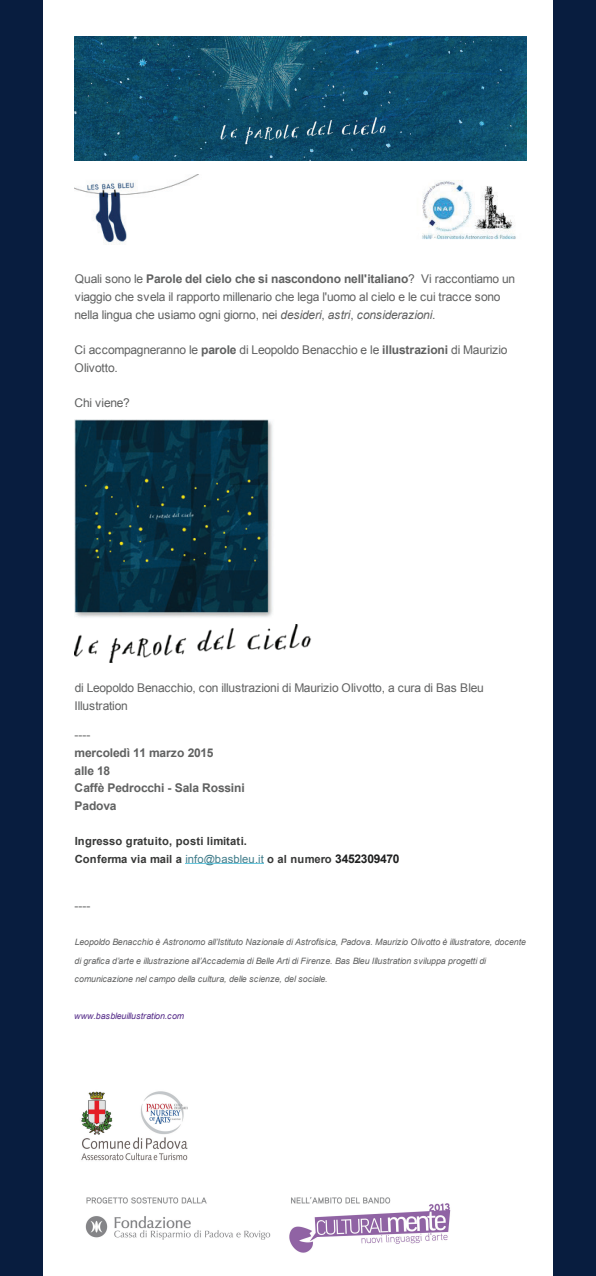
<style>
.page{position:relative;width:596px;height:1276px;background:#fff}
.page>*{position:absolute;margin:0;border:0;box-sizing:border-box;transform-origin:0 0}
.t1{font:12px/17.6px "Arial";letter-spacing:-.02em;color:#606161}
.t2{font:11.2px/17.6px "Arial";letter-spacing:.015em;color:#373837}
.t3{font:8.8px/18.4px "Arial";letter-spacing:-.01em;color:#606161}
.t4{font:8.8px "Arial";letter-spacing:-.01em;color:#552c89}
.s1{color:#417c8a}
.s2{font-size:12px;color:#1f2020}
</style>
<div class="page">
<img style="left:75px;top:37px;width:451px;height:123px">
<img style="left:75px;top:174px;width:441px;height:70px">
<img style="left:75px;top:420px;width:198px;height:198px">
<img style="left:75px;top:625px;width:236px;height:37px">
<hr style="left:185px;top:863px;width:79px;height:1px;background:#69c7dd">
<img style="left:81px;top:1091px;width:107px;height:70px">
<img style="left:85px;top:1197px;width:366px;height:56px">
<div style="left:553px;top:0;width:42px;height:1276px;background:#081d3f"></div>
<div style="left:0;top:0;width:42px;height:1276px;background:#081d3f"></div>
<p class="t1" style="left:74px;top:270px;width:442px">Quali sono le Parole del cielo che si nascondono nell'italiano? Vi raccontiamo un viaggio che svela il rapporto millenario che lega l'uomo al cielo e le cui tracce sono nella lingua che usiamo ogni giorno, nei desideri, astri, considerazioni.</p>
<p class="t1" style="left:74px;top:341px;width:434px">Ci accompagneranno le parole di Leopoldo Benacchio e le illustrazioni di Maurizio<br>Olivotto.</p>
<p class="t1" style="left:74px;top:394px;width:57px">Chi viene?</p>
<p class="t1" style="left:75px;top:679px;width:410px">di Leopoldo Benacchio, con illustrazioni di Maurizio Olivotto, a cura di Bas Bleu<br>Illustration</p>
<p class="t1" style="left:74px;top:726px;width:171px">----<br>mercoledì 11 marzo 2015<br>alle 18<br>Caffè Pedrocchi - Sala Rossini<br>Padova</p>
<p class="t2" style="left:75px;top:832px;width:326px">Ingresso gratuito, posti limitati.<br>Conferma via mail a <span class="s1">info@basbleu.it</span> o al numero <span class="s2">3452309470</span></p>
<p class="t1" style="left:75px;top:897px;width:18px">----</p>
<p class="t3" style="left:74px;top:933px;width:453px">Leopoldo Benacchio è Astronomo all’Istituto Nazionale di Astrofisica, Padova. Maurizio Olivotto è illustratore, docente di grafica d’arte e illustrazione all’Accademia di Belle Arti di Firenze. Bas Bleu Illustration sviluppa progetti di comunicazione nel campo della cultura, delle scienze, del sociale.</p>
<p class="t4" style="left:74px;top:1010px;width:111px">www.basbleuillustration.com</p>
</div>
